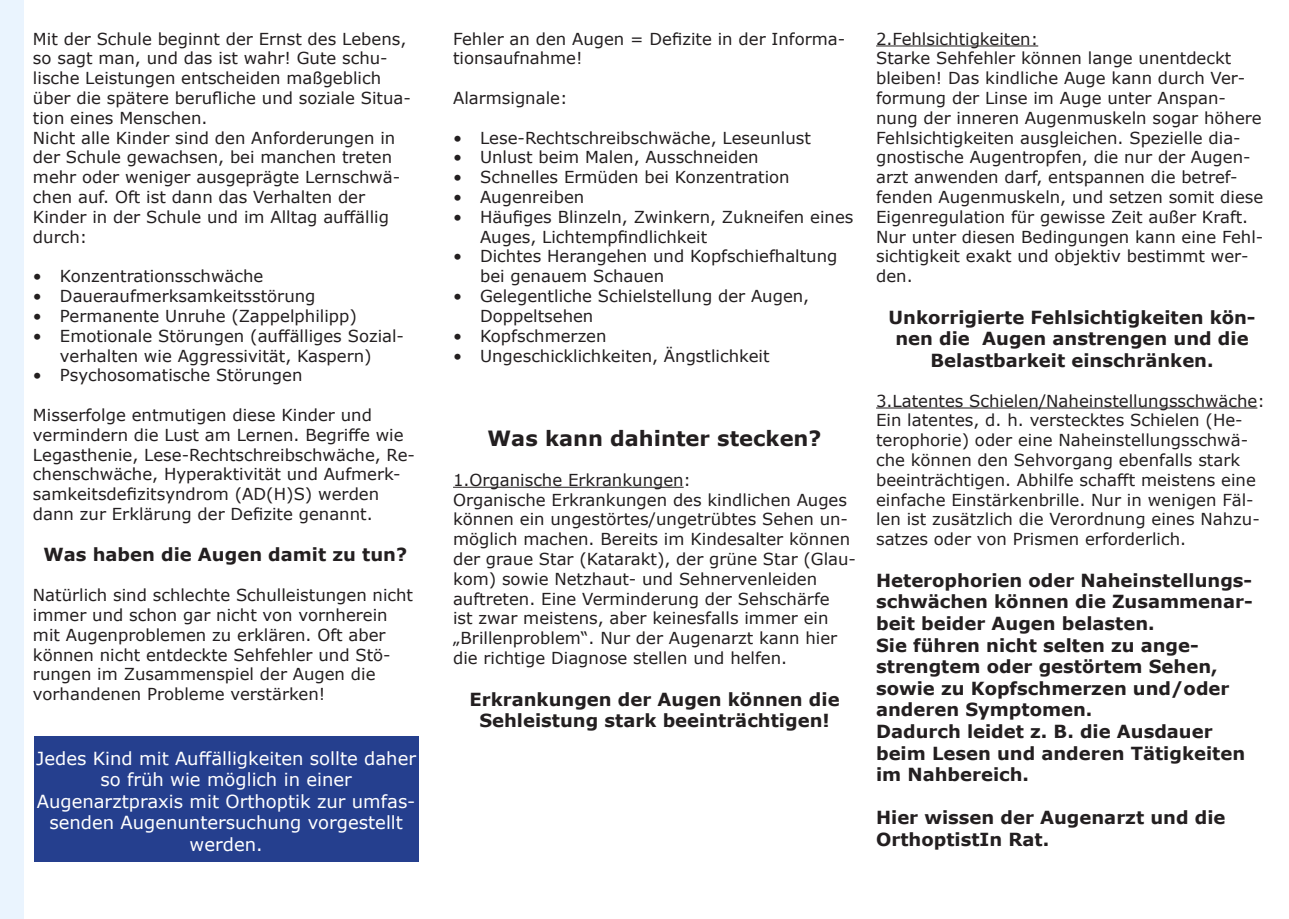
<style>
.page{position:relative;width:1289px;height:919px;background:#fff}
.page>*{position:absolute;margin:0;border:0;box-sizing:border-box;transform-origin:0 0}
.t1{font:700 21px "Verdana";color:#231f20}
.t2{font:700 18px/21.6px "Verdana";color:#231f20}
.t3{font:18px/21.6px "Verdana";color:#fff;text-align:center}
.t4{font:16.5px/19.8px "Verdana";color:#231f20}
</style>
<div class="page">
<hr style="left:876px;top:45px;width:162px;height:1px;background:#231f20">
<hr style="left:876px;top:407px;width:381px;height:1px;background:#231f20">
<hr style="left:453px;top:486px;width:230px;height:1px;background:#231f20">
<div style="left:0;top:0;width:23px;height:918px;background:#eaf4fe"></div>
<div style="left:34px;top:736px;width:384px;height:125px;background:#253f8e"></div>
<p class="t4" style="left:33px;top:28px;width:379px">Mit der Schule beginnt der Ernst des Lebens, so sagt man, und das ist wahr! Gute schu&shy;lische Leistungen entscheiden maßgeblich über die spätere berufliche und soziale Situa&shy;tion eines Menschen.</p>
<p class="t4" style="left:33px;top:127px;width:369px">Nicht alle Kinder sind den Anforderungen in der Schule gewachsen, bei manchen treten mehr oder weniger ausgeprägte Lernschwä&shy;chen auf. Oft ist dann das Verhalten der Kinder in der Schule und im Alltag auffällig durch:</p>
<p class="t4" style="left:33px;top:266px;width:232px">• Konzentrationsschwäche</p>
<p class="t4" style="left:33px;top:286px;width:284px">• Daueraufmerksamkeitsstörung</p>
<p class="t4" style="left:33px;top:306px;width:325px">• Permanente Unruhe (Zappelphilipp)</p>
<p class="t4" style="left:33px;top:325px;width:372px;text-align:center">• Emotionale Störungen (auffälliges Sozial&shy;verhalten wie Aggressivität, Kaspern)</p>
<p class="t4" style="left:33px;top:365px;width:271px">• Psychosomatische Störungen</p>
<p class="t4" style="left:33px;top:405px;width:383px">Misserfolge entmutigen diese Kinder und vermindern die Lust am Lernen. Begriffe wie Legasthenie, Lese-Rechtschreibschwäche, Re&shy;chenschwäche, Hyperaktivität und Aufmerk&shy;samkeitsdefizitsyndrom (AD(H)S) werden dann zur Erklärung der Defizite genannt.</p>
<p class="t2" style="left:44px;top:543px;width:365px">Was haben die Augen damit zu tun?</p>
<p class="t4" style="left:33px;top:585px;width:381px">Natürlich sind schlechte Schulleistungen nicht immer und schon gar nicht von vornherein mit Augenproblemen zu erklären. Oft aber können nicht entdeckte Sehfehler und Stö&shy;rungen im Zusammenspiel der Augen die vorhandenen Probleme verstärken!</p>
<p class="t3" style="left:36px;top:747px;width:381px">Jedes Kind mit Auffälligkeiten sollte daher so früh wie möglich in einer</p>
<p class="t3" style="left:37px;top:790px;width:380px">Augenarztpraxis mit Orthoptik zur umfas&shy;senden Augenuntersuchung vorgestellt werden.</p>
<p class="t4" style="left:453px;top:28px;width:393px">Fehler an den Augen = Defizite in der Informa&shy;tionsaufnahme!</p>
<p class="t4" style="left:453px;top:88px;width:116px">Alarmsignale:</p>
<p class="t4" style="left:453px;top:127px;width:359px">• Lese-Rechtschreibschwäche, Leseunlust</p>
<p class="t4" style="left:453px;top:147px;width:307px">• Unlust beim Malen, Ausschneiden</p>
<p class="t4" style="left:453px;top:167px;width:338px">• Schnelles Ermüden bei Konzentration</p>
<p class="t4" style="left:453px;top:187px;width:133px">• Augenreiben</p>
<p class="t4" style="left:480px;top:207px;width:375px;text-indent:-27px">• Häufiges Blinzeln, Zwinkern, Zukneifen eines<br>Auges, Lichtempfindlichkeit</p>
<p class="t4" style="left:480px;top:246px;width:359px;text-indent:-27px">• Dichtes Herangehen und Kopfschiefhaltung bei genauem Schauen</p>
<p class="t4" style="left:480px;top:286px;width:331px;text-indent:-27px">• Gelegentliche Schielstellung der Augen,<br>Doppeltsehen</p>
<p class="t4" style="left:453px;top:325px;width:155px">• Kopfschmerzen</p>
<p class="t4" style="left:453px;top:345px;width:318px">• Ungeschicklichkeiten, Ängstlichkeit</p>
<p class="t1" style="left:487px;top:423px;width:335px">Was kann dahinter stecken?</p>
<p class="t4" style="left:453px;top:469px;width:239px">1.Organische Erkrankungen:</p>
<p class="t4" style="left:453px;top:489px;width:404px">Organische Erkrankungen des kindlichen Auges können ein ungestörtes/ungetrübtes Sehen un&shy;möglich machen. Bereits im Kindesalter können der graue Star (Katarakt), der grüne Star (Glau&shy;kom) sowie Netzhaut- und Sehnervenleiden auftreten. Eine Verminderung der Sehschärfe<br>ist zwar meistens, aber keinesfalls immer ein „Brillenproblem“. Nur der Augenarzt kann hier die richtige Diagnose stellen und helfen.</p>
<p class="t2" style="left:469px;top:687px;width:371px;text-align:center">Erkrankungen der Augen können die<br>Sehleistung stark beeinträchtigen!</p>
<p class="t4" style="left:876px;top:28px;width:164px">2.Fehlsichtigkeiten:</p>
<p class="t4" style="left:876px;top:48px;width:389px">Starke Sehfehler können lange unentdeckt bleiben! Das kindliche Auge kann durch Ver&shy;formung der Linse im Auge unter Anspan&shy;nung der inneren Augenmuskeln sogar höhere Fehlsichtigkeiten ausgleichen. Spezielle dia&shy;gnostische Augentropfen, die nur der Augen&shy;arzt anwenden darf, entspannen die betref&shy;fenden Augenmuskeln, und setzen somit diese Eigenregulation für gewisse Zeit außer Kraft.<br>Nur unter diesen Bedingungen kann eine Fehl&shy;sichtigkeit exakt und objektiv bestimmt wer&shy;den.</p>
<p class="t2" style="left:888px;top:306px;width:368px;text-align:center">Unkorrigierte Fehlsichtigkeiten kön&shy;nen die Augen anstrengen und die<br>Belastbarkeit einschränken.</p>
<p class="t4" style="left:876px;top:390px;width:390px">3.Latentes Schielen/Naheinstellungsschwäche:</p>
<p class="t4" style="left:876px;top:410px;width:385px">Ein latentes, d. h. verstecktes Schielen (He&shy;terophorie) oder eine Naheinstellungsschwä&shy;che können den Sehvorgang ebenfalls stark beeinträchtigen. Abhilfe schafft meistens eine einfache Einstärkenbrille. Nur in wenigen Fäl&shy;len ist zusätzlich die Verordnung eines Nahzu&shy;satzes oder von Prismen erforderlich.</p>
<p class="t2" style="left:876px;top:569px;width:378px">Heterophorien oder Naheinstellungs&shy;schwächen können die Zusammenar&shy;beit beider Augen belasten.<br>Sie führen nicht selten zu ange&shy;strengtem oder gestörtem Sehen, sowie zu Kopfschmerzen und/oder anderen Symptomen.</p>
<p class="t2" style="left:876px;top:720px;width:370px">Dadurch leidet z. B. die Ausdauer beim Lesen und anderen Tätigkeiten im Nahbereich.</p>
<p class="t2" style="left:876px;top:806px;width:351px">Hier wissen der Augenarzt und die<br>OrthoptistIn Rat.</p>
</div>
